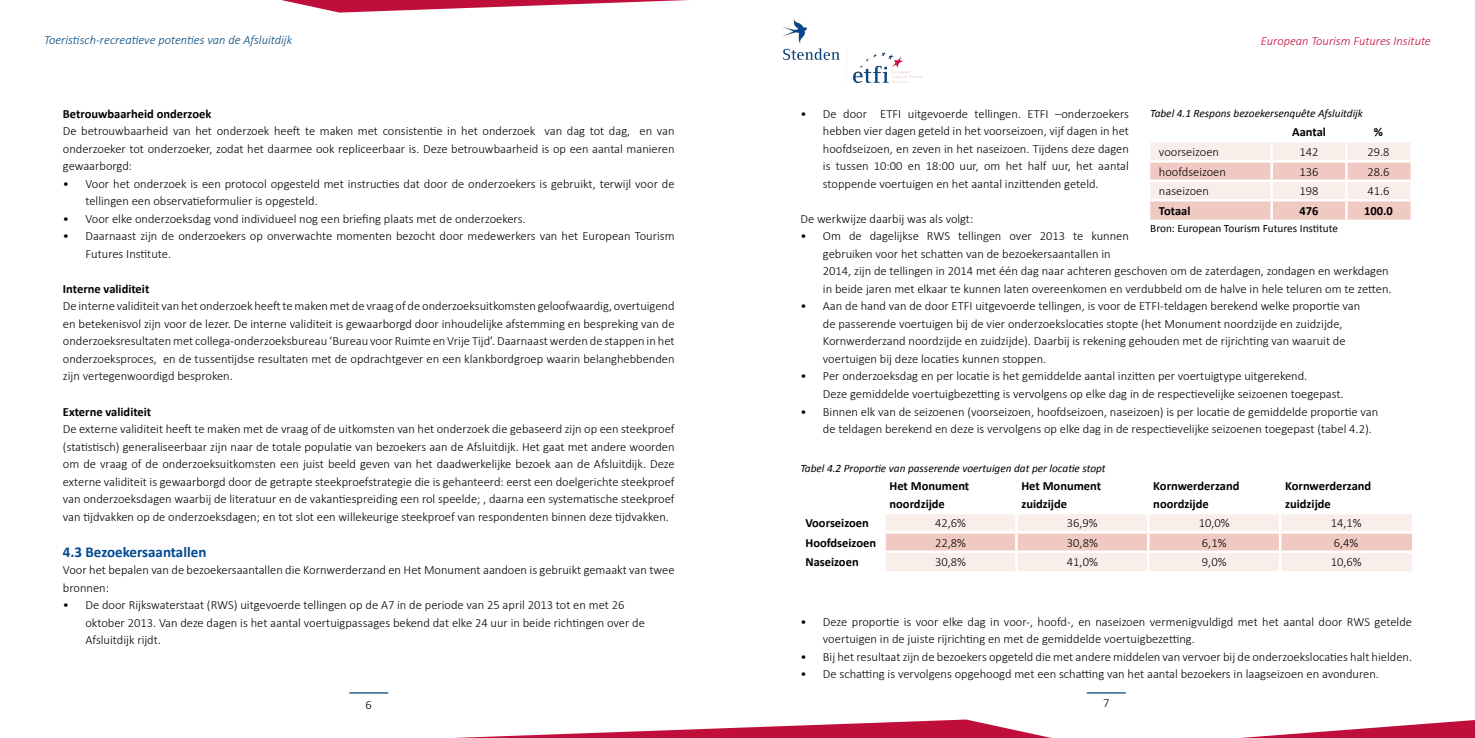
<style>
.page{position:relative;width:1475px;height:738px;background:#fff}
.page>*{position:absolute;margin:0;border:0;box-sizing:border-box;transform-origin:0 0}
.t1{font:700 15px "Calibri";color:#004890}
.t2{font:300 12.5px/17.5px "Calibri";color:#000}
.t3{font:700 12.5px/17.5px "Calibri";color:#000}
.t4{font:italic 300 12.5px "Calibri";color:#00477b}
.t5{font:italic 300 12.5px "Calibri";color:#c00e3b}
.t6{font:italic 11.25px "Calibri";color:#000}
.t7{font:11.25px "Calibri";color:#000}
</style>
<div class="page">
<hr style="left:349px;top:691px;width:39px;height:2px;background:#00477b">
<hr style="left:1086px;top:691px;width:39px;height:2px;background:#00477b">
<img style="left:782px;top:19px;width:139px;height:63px">
<svg style="left:482px;top:719px;width:992px;height:18px"></svg>
<svg style="left:281px;top:0;width:408px;height:13px"></svg>
<svg style="left:885px;top:514px;width:526px;height:56px;background:#f7e4e0"></svg>
<hr style="left:1016px;top:550px;width:132px;height:2px;background:#fff">
<hr style="left:1014px;top:552px;width:3px;height:18px;background:#fff">
<hr style="left:1148px;top:550px;width:131px;height:2px;background:#fff">
<hr style="left:1146px;top:552px;width:3px;height:18px;background:#fff">
<hr style="left:1279px;top:550px;width:132px;height:2px;background:#fff">
<hr style="left:1278px;top:552px;width:3px;height:18px;background:#fff">
<svg style="left:1150px;top:142px;width:260px;height:77px;background:#f5ddd8"></svg>
<hr style="left:1344px;top:201px;width:3px;height:18px;background:#fff">
<hr style="left:1149px;top:179px;width:122px;height:3px;background:#fff">
<hr style="left:1271px;top:179px;width:75px;height:3px;background:#fff">
<hr style="left:1346px;top:179px;width:64px;height:3px;background:#fff">
<hr style="left:1149px;top:160px;width:122px;height:2px;background:#fff">
<hr style="left:1271px;top:160px;width:75px;height:2px;background:#fff">
<hr style="left:1346px;top:160px;width:64px;height:2px;background:#fff">
<hr style="left:1149px;top:199px;width:122px;height:2px;background:#fff">
<hr style="left:1271px;top:199px;width:75px;height:2px;background:#fff">
<hr style="left:1346px;top:199px;width:64px;height:2px;background:#fff">
<p class="t4" style="left:44px;top:32px;width:249px">Toeristisch-recreatieve potenties van de Afsluitdijk</p>
<p class="t5" style="left:1260px;top:33px;width:171px">European Tourism Futures Insitute</p>
<p class="t3" style="left:63px;top:105px;width:150px">Betrouwbaarheid onderzoek</p>
<p class="t2" style="left:63px;top:122px;width:613px;text-align:justify">De betrouwbaarheid van het onderzoek heeft te maken met consistentie in het onderzoek van dag tot dag, en van onderzoeker tot onderzoeker, zodat het daarmee ook repliceerbaar is. Deze betrouwbaarheid is op een aantal manieren gewaarborgd:</p>
<p class="t2" style="left:85px;top:174px;width:590px;text-indent:-22px">• Voor het onderzoek is een protocol opgesteld met instructies dat door de onderzoekers is gebruikt, terwijl voor de tellingen een observatieformulier is opgesteld.</p>
<p class="t2" style="left:63px;top:209px;width:464px">• Voor elke onderzoeksdag vond individueel nog een briefing plaats met de onderzoekers.</p>
<p class="t2" style="left:85px;top:227px;width:590px;text-indent:-22px">• Daarnaast zijn de onderzoekers op onverwachte momenten bezocht door medewerkers van het European Tourism<br>Futures Institute.</p>
<p class="t3" style="left:63px;top:280px;width:88px">Interne validiteit</p>
<p class="t2" style="left:63px;top:297px;width:613px;text-align:justify">De interne validiteit van het onderzoek heeft te maken met de vraag of de onderzoeksuitkomsten geloofwaardig, overtuigend en betekenisvol zijn voor de lezer. De interne validiteit is gewaarborgd door inhoudelijke afstemming en bespreking van de onderzoeksresultaten met collega-onderzoeksbureau ‘Bureau voor Ruimte en Vrije Tijd’. Daarnaast werden de stappen in het onderzoeksproces, en de tussentijdse resultaten met de opdrachtgever en een klankbordgroep waarin belanghebbenden zijn vertegenwoordigd besproken.</p>
<p class="t3" style="left:63px;top:402px;width:90px">Externe validiteit</p>
<p class="t2" style="left:63px;top:419px;width:613px;text-align:justify">De externe validiteit heeft te maken met de vraag of de uitkomsten van het onderzoek die gebaseerd zijn op een steekproef (statistisch) generaliseerbaar zijn naar de totale populatie van bezoekers aan de Afsluitdijk. Het gaat met andere woorden om de vraag of de onderzoeksuitkomsten een juist beeld geven van het daadwerkelijke bezoek aan de Afsluitdijk. Deze externe validiteit is gewaarborgd door de getrapte steekproefstrategie die is gehanteerd: eerst een doelgerichte steekproef van onderzoeksdagen waarbij de literatuur en de vakantiespreiding een rol speelde; , daarna een systematische steekproef van tijdvakken op de onderzoeksdagen; en tot slot een willekeurige steekproef van respondenten binnen deze tijdvakken.</p>
<p class="t1" style="left:63px;top:541px;width:145px">4.3 Bezoekersaantallen</p>
<p class="t2" style="left:63px;top:560px;width:613px">Voor het bepalen van de bezoekersaantallen die Kornwerderzand en Het Monument aandoen is gebruikt gemaakt van twee bronnen:</p>
<p class="t2" style="left:85px;top:595px;width:561px;text-indent:-22px">• De door Rijkswaterstaat (RWS) uitgevoerde tellingen op de A7 in de periode van 25 april 2013 tot en met 26 oktober 2013. Van deze dagen is het aantal voertuigpassages bekend dat elke 24 uur in beide richtingen over de<br>Afsluitdijk rijdt.</p>
<p class="t6" style="left:1149px;top:105px;width:214px">Tabel 4.1 Respons bezoekersenquête Afsluitdijk</p>
<p class="t3" style="left:1291px;top:123px;width:35px">Aantal</p>
<p class="t3" style="left:1373px;top:123px;width:11px">%</p>
<p class="t2" style="left:1158px;top:143px;width:62px">voorseizoen</p>
<p class="t2" style="left:1299px;top:143px;width:21px">142</p>
<p class="t2" style="left:1367px;top:143px;width:24px">29.8</p>
<p class="t2" style="left:1158px;top:163px;width:68px">hoofdseizoen</p>
<p class="t2" style="left:1299px;top:163px;width:21px">136</p>
<p class="t2" style="left:1367px;top:163px;width:24px">28.6</p>
<p class="t2" style="left:1158px;top:182px;width:51px">naseizoen</p>
<p class="t2" style="left:1299px;top:182px;width:21px">198</p>
<p class="t2" style="left:1367px;top:182px;width:24px">41.6</p>
<p class="t3" style="left:1158px;top:201px;width:33px">Totaal</p>
<p class="t3" style="left:1299px;top:201px;width:21px">476</p>
<p class="t3" style="left:1363px;top:201px;width:30px">100.0</p>
<p class="t7" style="left:1149px;top:221px;width:189px">Bron: European Tourism Futures Institute</p>
<p class="t2" style="left:822px;top:104px;width:307px;text-align:justify;text-indent:-22px">• De door ETFI uitgevoerde tellingen. ETFI –onderzoekers hebben vier dagen geteld in het voorseizoen, vijf dagen in het hoofdseizoen, en zeven in het naseizoen. Tijdens deze dagen is tussen 10:00 en 18:00 uur, om het half uur, het aantal stoppende voertuigen en het aantal inzittenden geteld.</p>
<p class="t2" style="left:800px;top:209px;width:174px">De werkwijze daarbij was als volgt:</p>
<p class="t2" style="left:822px;top:227px;width:570px;text-indent:-22px">• Om de dagelijkse RWS tellingen over 2013 te kunnen<br>gebruiken voor het schatten van de bezoekersaantallen in<br>2014, zijn de tellingen in 2014 met één dag naar achteren geschoven om de zaterdagen, zondagen en werkdagen in beide jaren met elkaar te kunnen laten overeenkomen en verdubbeld om de halve in hele teluren om te zetten.</p>
<p class="t2" style="left:822px;top:297px;width:538px;text-indent:-22px">• Aan de hand van de door ETFI uitgevoerde tellingen, is voor de ETFI-teldagen berekend welke proportie van de passerende voertuigen bij de vier onderzoekslocaties stopte (het Monument noordzijde en zuidzijde, Kornwerderzand noordzijde en zuidzijde). Daarbij is rekening gehouden met de rijrichting van waaruit de voertuigen bij deze locaties kunnen stoppen.</p>
<p class="t2" style="left:822px;top:367px;width:522px;text-indent:-22px">• Per onderzoeksdag en per locatie is het gemiddelde aantal inzitten per voertuigtype uitgerekend.<br>Deze gemiddelde voertuigbezetting is vervolgens op elke dag in de respectievelijke seizoenen toegepast.</p>
<p class="t2" style="left:822px;top:402px;width:556px;text-indent:-22px">• Binnen elk van de seizoenen (voorseizoen, hoofdseizoen, naseizoen) is per locatie de gemiddelde proportie van de teldagen berekend en deze is vervolgens op elke dag in de respectievelijke seizoenen toegepast (tabel 4.2).</p>
<p class="t6" style="left:800px;top:460px;width:307px">Tabel 4.2 Proportie van passerende voertuigen dat per locatie stopt</p>
<p class="t3" style="left:889px;top:477px;width:81px">Het Monument noordzijde</p>
<p class="t3" style="left:1021px;top:477px;width:81px">Het Monument zuidzijde</p>
<p class="t3" style="left:1153px;top:477px;width:88px">Kornwerderzand noordzijde</p>
<p class="t3" style="left:1284px;top:477px;width:88px">Kornwerderzand zuidzijde</p>
<p class="t3" style="left:805px;top:514px;width:65px">Voorseizoen</p>
<p class="t2" style="left:934px;top:514px;width:32px">42,6%</p>
<p class="t2" style="left:1066px;top:514px;width:32px">36,9%</p>
<p class="t2" style="left:1198px;top:514px;width:32px">10,0%</p>
<p class="t2" style="left:1330px;top:514px;width:32px">14,1%</p>
<p class="t3" style="left:805px;top:533px;width:72px">Hoofdseizoen</p>
<p class="t2" style="left:934px;top:533px;width:32px">22,8%</p>
<p class="t2" style="left:1066px;top:533px;width:32px">30,8%</p>
<p class="t2" style="left:1201px;top:533px;width:26px">6,1%</p>
<p class="t2" style="left:1333px;top:533px;width:26px">6,4%</p>
<p class="t3" style="left:805px;top:552px;width:55px">Naseizoen</p>
<p class="t2" style="left:934px;top:552px;width:32px">30,8%</p>
<p class="t2" style="left:1066px;top:552px;width:32px">41,0%</p>
<p class="t2" style="left:1201px;top:552px;width:26px">9,0%</p>
<p class="t2" style="left:1330px;top:552px;width:32px">10,6%</p>
<p class="t2" style="left:822px;top:612px;width:590px;text-indent:-22px">• Deze proportie is voor elke dag in voor-, hoofd-, en naseizoen vermenigvuldigd met het aantal door RWS getelde voertuigen in de juiste rijrichting en met de gemiddelde voertuigbezetting.</p>
<p class="t2" style="left:800px;top:647px;width:613px">• Bij het resultaat zijn de bezoekers opgeteld die met andere middelen van vervoer bij de onderzoekslocaties halt hielden.</p>
<p class="t2" style="left:800px;top:664px;width:580px">• De schatting is vervolgens opgehoogd met een schatting van het aantal bezoekers in laagseizoen en avonduren.</p>
<p class="t2" style="left:365px;top:695px;width:8px">6</p>
<p class="t2" style="left:1102px;top:693px;width:8px">7</p>
</div>
